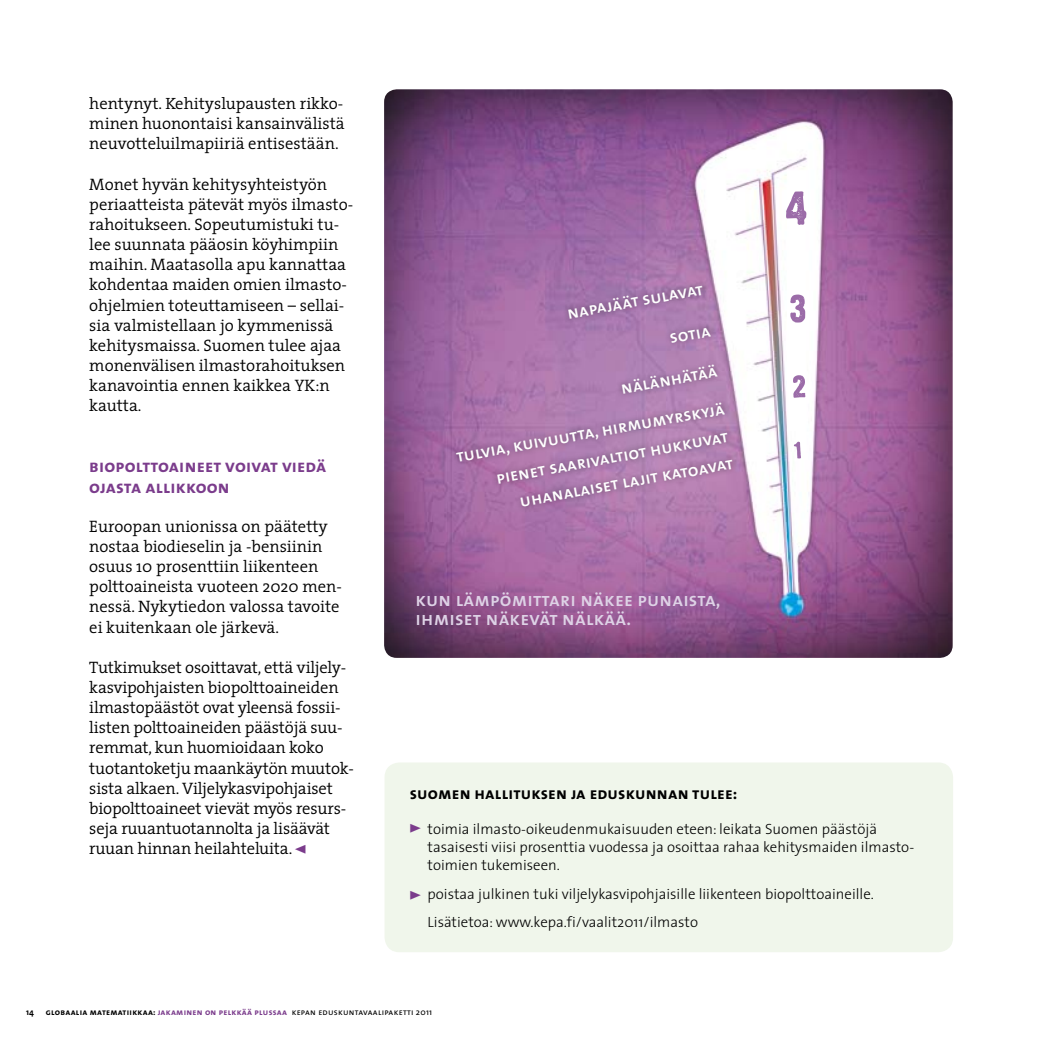
<style>
.page{position:relative;width:1042px;height:1042px;background:#fff}
.page>*{position:absolute;margin:0;border:0;box-sizing:border-box;transform-origin:0 0}
.t1{font:19.25px/19.2px "The Sans Semi Bold Caps";letter-spacing:.01em;color:#ded2e6}
.t2{font:17.85px/20.8px "The Sans Bold Caps";letter-spacing:.01em;color:#7b3c8c}
.t3{font:17.5px/27.5px "The Sans Semi Bold Caps";color:#fff;text-align:right}
.t4{font:300 16.62px/20.1px "The Serif";color:#000}
.t5{font:16.62px "The Sans Bold Caps";letter-spacing:.01em;color:#000}
.t6{font:16.62px "The Sans Black Caps";color:#7b3c8c}
.t7{font:300 16.45px "The Serif";color:#000}
.t8{font:300 14.88px/18.4px "The Sans";color:#000}
.t9{font:8.75px "The Sans Caps";letter-spacing:.03em;color:#000}
.t10{font:700 8.75px "The Sans";color:#000}
.s1{font-family:"The Sans Black Caps";font-weight:400;color:#7b3c8c}
.s2{font-family:"The Sans Bold Caps"}
.s3{font-family:"The Sans Bold Caps";color:#7b3c8c}
.s4{font-family:"The Sans"}
</style>
<div class="page">
<div style="left:384px;top:762px;width:569px;height:190px;background:#f0f6eb;border-radius:15px"></div>
<img style="left:384px;top:89px;width:568px;height:569px">
<div style="left:561px;top:279px;width:147px;height:44px;background:#000;opacity:.41"></div>
<div style="left:664px;top:321px;width:52px;height:28px;background:#000;opacity:.41"></div>
<div style="left:615px;top:358px;width:108px;height:41px;background:#000;opacity:.41"></div>
<div style="left:449px;top:395px;width:281px;height:72px;background:#000;opacity:.41"></div>
<div style="left:490px;top:426px;width:243px;height:63px;background:#000;opacity:.41"></div>
<div style="left:514px;top:453px;width:224px;height:59px;background:#000;opacity:.41"></div>
<svg style="left:786px;top:191px;width:20px;height:34px"></svg>
<svg style="left:790px;top:294px;width:15px;height:28px"></svg>
<svg style="left:793px;top:375px;width:12px;height:23px"></svg>
<svg style="left:794px;top:442px;width:7px;height:16px"></svg>
<p class="t7" style="left:89px;top:90px;width:255px">hentynyt. Kehityslupausten rikko-</p>
<p class="t4" style="left:89px;top:113px;width:257px">minen huonontaisi kansainvälistä neuvotteluilmapiiriä entisestään.</p>
<p class="t4" style="left:89px;top:173px;width:265px">Monet hyvän kehitysyhteistyön periaatteista pätevät myös ilmasto&shy;rahoitukseen. Sopeutumistuki tu&shy;lee suunnata pääosin köyhimpiin maihin. Maatasolla apu kannattaa kohdentaa maiden omien ilmasto&shy;ohjelmien toteuttamiseen – sellai&shy;sia valmistellaan jo kymmenissä kehitysmaissa. Suomen tulee ajaa monenvälisen ilmastorahoituksen kanavointia ennen kaikkea YK:n kautta.</p>
<p class="t2" style="left:89px;top:455px;width:238px">biopolttoaineet voivat viedä ojasta allikkoon</p>
<p class="t4" style="left:89px;top:516px;width:254px">Euroopan unionissa on päätetty nostaa biodieselin ja -bensiinin osuus 10 prosenttiin liikenteen polttoaineista vuoteen 2020 men&shy;nessä. Nykytiedon valossa tavoite ei kuitenkaan ole järkevä.</p>
<p class="t4" style="left:89px;top:656px;width:266px">Tutkimukset osoittavat, että viljely&shy;kasvipohjaisten biopolttoaineiden ilmastopäästöt ovat yleensä fossii&shy;listen polttoaineiden päästöjä suu&shy;remmat, kun huomioidaan koko tuotantoketju maankäytön muutok&shy;sista alkaen. Viljelykasvipohjaiset biopolttoaineet vievät myös resurs&shy;seja ruuantuotannolta ja lisäävät ruuan hinnan heilahteluita. <span class="s1">&lt;</span></p>
<p class="t3" style="left:565px;top:299px;width:139px;rotate:-10deg">napajäät sulavat</p>
<p class="t3" style="left:667px;top:323px;width:43px;rotate:-10deg">sotia</p>
<p class="t3" style="left:619px;top:374px;width:99px;rotate:-10deg">nälänhätää</p>
<p class="t3" style="left:454px;top:442px;width:274px;rotate:-10deg">tulvia, kuivuutta, hirmumyrskyjä pienet saarivaltiot hukkuvat uhanalaiset lajit katoavat</p>
<p class="t1" style="left:415px;top:589px;width:307px">kun lämpömittari näkee punaista, ihmiset näkevät nälkää.</p>
<p class="t5" style="left:410px;top:780px;width:329px">suomen hallituksen ja eduskunnan tulee:</p>
<p class="t8" style="left:427px;top:819px;width:487px">toimia ilmasto-oikeudenmukaisuuden eteen: leikata Suomen päästöjä tasaisesti viisi prosenttia vuodessa ja osoittaa rahaa kehitysmaiden ilmasto&shy;toimien tukemiseen.</p>
<p class="t8" style="left:427px;top:879px;width:448px;line-height:28.3px">poistaa julkinen tuki viljelykasvipohjaisille liikenteen biopolttoaineille.<br>Lisätietoa: www.kepa.fi/vaalit2011/ilmasto</p>
<p class="t6" style="left:410px;top:813px;width:13px">&gt;</p>
<p class="t6" style="left:410px;top:880px;width:13px">&gt;</p>
<p class="t10" style="left:26px;top:1004px;width:9px">14</p>
<p class="t9" style="left:46px;top:1004px;width:388px"><span class="s2">globaalia matematiikkaa:</span> <span class="s3">jakaminen on pelkkää plussaa</span> kepan eduskuntavaalipaketti <span class="s4">2011</span></p>
</div>
